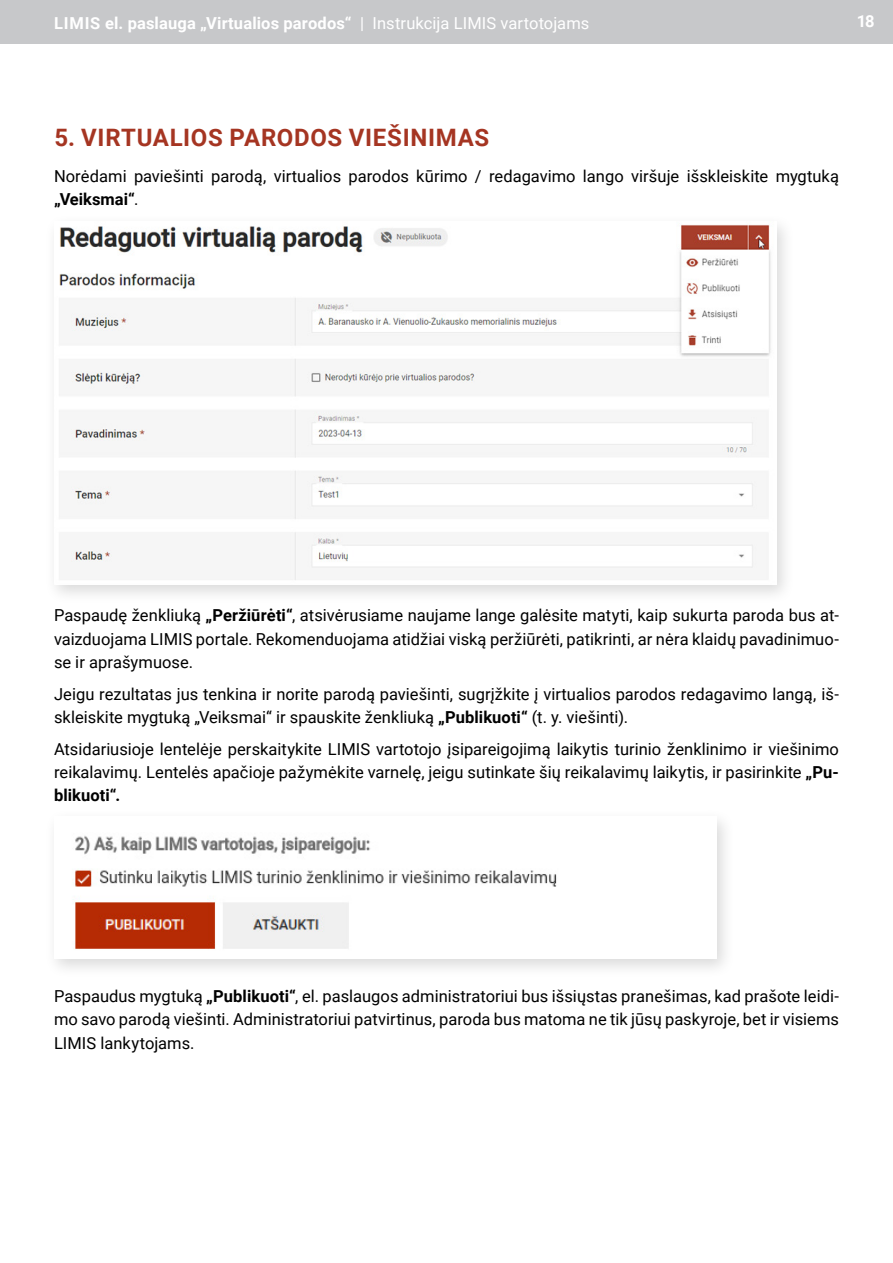
<style>
.page{position:relative;width:893px;height:1263px;background:#fff}
.page>*{position:absolute;margin:0;border:0;box-sizing:border-box;transform-origin:0 0}
.t1{font:700 24px "Roboto";letter-spacing:.03em;color:#a53522}
.t2{font:16.5px/23.2px "Roboto";color:#000;text-align:justify}
.t3{font:700 16.5px "Roboto";letter-spacing:.01em;color:#fff}
.s1{font-weight:400}
.s2{font-weight:700}
</style>
<div class="page">
<div style="left:0;top:0;width:893px;height:44px;background:#c7c8ca"></div>
<div style="left:44px;top:214px;width:751px;height:391px;background:#000;opacity:.15"></div>
<img style="left:54px;top:222px;width:723px;height:363px">
<div style="left:44px;top:809px;width:691px;height:170px;background:#000;opacity:.15"></div>
<img style="left:54px;top:817px;width:663px;height:142px">
<p class="t3" style="left:54px;top:11px;width:537px">LIMIS el. paslauga „Virtualios parodos“ <span class="s1">| Instrukcija LIMIS vartotojams</span></p>
<p class="t3" style="left:857px;top:10px;width:19px">18</p>
<h1 class="t1" style="left:54px;top:120px;width:436px">5. VIRTUALIOS PARODOS VIEŠINIMAS</h1>
<p class="t2" style="left:54px;top:163px;width:786px">Norėdami paviešinti parodą, virtualios parodos kūrimo / redagavimo lango viršuje išskleiskite mygtuką <span class="s2">„Veiksmai“</span>.</p>
<p class="t2" style="left:54px;top:603px;width:786px">Paspaudę ženkliuką <span class="s2">„Peržiūrėti“</span>, atsivėrusiame naujame lange galėsite matyti, kaip sukurta paroda bus at&shy;vaizduojama LIMIS portale. Rekomenduojama atidžiai viską peržiūrėti, patikrinti, ar nėra klaidų pavadinimuo&shy;se ir aprašymuose.</p>
<p class="t2" style="left:54px;top:681px;width:786px">Jeigu rezultatas jus tenkina ir norite parodą paviešinti, sugrįžkite į virtualios parodos redagavimo langą, iš&shy;skleiskite mygtuką „Veiksmai“ ir spauskite ženkliuką <span class="s2">„Publikuoti“</span> (t. y. viešinti).</p>
<p class="t2" style="left:54px;top:736px;width:786px">Atsidariusioje lentelėje perskaitykite LIMIS vartotojo įsipareigojimą laikytis turinio ženklinimo ir viešinimo reikalavimų. Lentelės apačioje pažymėkite varnelę, jeigu sutinkate šių reikalavimų laikytis, ir pasirinkite <span class="s2">„Pu&shy;blikuoti“.</span></p>
<p class="t2" style="left:54px;top:984px;width:786px">Paspaudus mygtuką <span class="s2">„Publikuoti“</span>, el. paslaugos administratoriui bus išsiųstas pranešimas, kad prašote leidi&shy;mo savo parodą viešinti. Administratoriui patvirtinus, paroda bus matoma ne tik jūsų paskyroje, bet ir visiems LIMIS lankytojams.</p>
</div>
